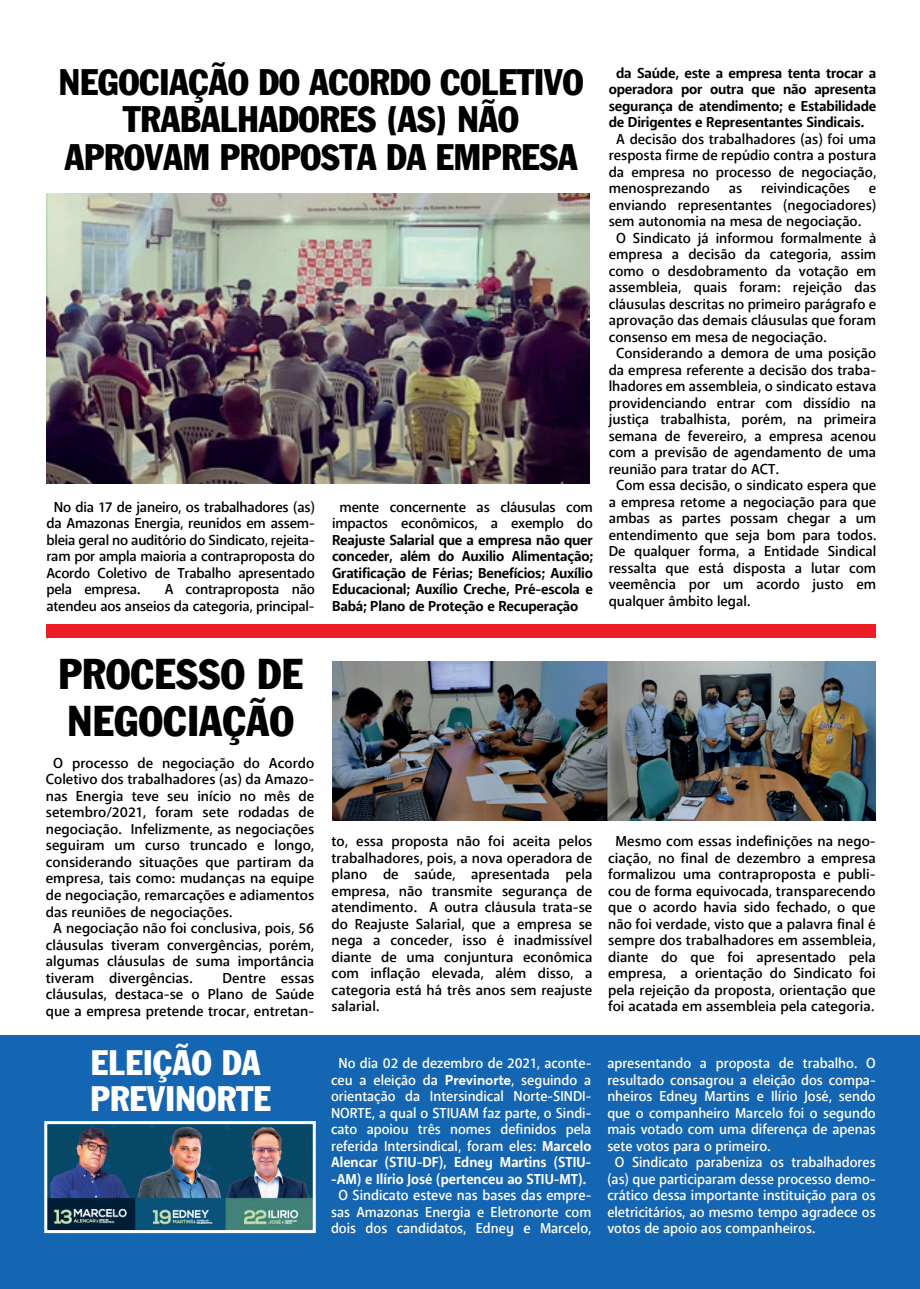
<style>
.page{position:relative;width:920px;height:1289px;background:#fff}
.page>*{position:absolute;margin:0;border:0;box-sizing:border-box;transform-origin:0 0}
.t1{font:42px/46.5px "Franklin Gothic Condensed";letter-spacing:.01em;color:#000001}
.t2{font:36px/37.5px "Franklin Gothic Condensed";color:#000001;text-align:center}
.t3{font:34.5px/36.3px "Franklin Gothic Condensed";letter-spacing:.01em;color:#fff}
.t4{font:500 14.25px/16.5px "Anago";color:#000001;text-align:justify}
.t5{font:500 14.25px/16.5px "Anago";color:#fff;text-align:center}
.t6{font:700 14.25px/16.5px "Anago";letter-spacing:-.015em;color:#000001;text-align:justify}
.s1{font-family:"Averta";font-weight:700}
.s2{font-weight:700}
</style>
<div class="page">
<div style="left:46px;top:625px;width:829px;height:13px;background:#ec1d25"></div>
<div style="left:0;top:1035px;width:920px;height:254px;background:#1465b2"></div>
<img style="left:46px;top:193px;width:543px;height:291px">
<img style="left:332px;top:661px;width:543px;height:159px">
<img style="left:48px;top:1125px;width:264px;height:104px">
<div style="left:44px;top:1121px;width:272px;height:112px;border:3px solid #fff"></div>
<h2 class="t2" style="left:59px;top:62px;width:526px">NEGOCIAÇÃO DO ACORDO COLETIVO<br>TRABALHADORES (AS) NÃO<br>APROVAM PROPOSTA DA EMPRESA</h2>
<p class="t4" style="left:46px;top:499px;width:270px;text-indent:7px">No dia 17 de janeiro, os trabalhadores (as) da Amazonas Energia, reunidos em assem&shy;bleia geral no auditório do Sindicato, rejeita&shy;ram por ampla maioria a contraproposta do Acordo Coletivo de Trabalho apresentado pela empresa.</p>
<p class="t4" style="left:46px;top:581px;width:270px;text-align:right">A contraproposta não<br>atendeu aos anseios da categoria, principal-</p>
<p class="t4" style="left:332px;top:499px;width:262px;text-align:center">mente concernente as cláusulas com impactos econômicos, a exemplo do</p>
<p class="t6" style="left:332px;top:532px;width:262px">Reajuste Salarial que a empresa não quer conceder, além do Auxilio Alimentação; Gratificação de Férias; Benefícios; Auxílio Educacional; Auxílio Creche, Pré-escola e Babá; Plano de Proteção e Recuperação</p>
<p class="t6" style="left:608px;top:65px;width:269px;text-indent:7px">da Saúde, este a empresa tenta trocar a operadora por outra que não apresenta segurança de atendimento; e Estabilidade de Dirigentes e Representantes Sindicais.</p>
<p class="t4" style="left:608px;top:131px;width:269px;text-indent:7px">A decisão dos trabalhadores (as) foi uma resposta firme de repúdio contra a postura da empresa no processo de negociação, menosprezando</p>
<p class="t4" style="left:728px;top:180px;width:15px">as</p>
<p class="t4" style="left:761px;top:180px;width:90px">reivindicações</p>
<p class="t4" style="left:868px;top:180px;width:9px">e</p>
<p class="t4" style="left:608px;top:197px;width:269px">enviando representantes (negociadores)</p>
<p class="t4" style="left:608px;top:213px;width:254px">sem autonomia na mesa de negociação.</p>
<p class="t4" style="left:616px;top:230px;width:261px">O Sindicato já informou formalmente à</p>
<p class="t4" style="left:608px;top:246px;width:269px">empresa a decisão da categoria, assim</p>
<p class="t4" style="left:608px;top:263px;width:269px">como o desdobramento da votação em</p>
<p class="t4" style="left:608px;top:279px;width:269px">assembleia, quais foram: rejeição das</p>
<p class="t4" style="left:608px;top:296px;width:269px">cláusulas descritas no primeiro parágrafo e</p>
<p class="t4" style="left:608px;top:312px;width:269px">aprovação das demais cláusulas que foram</p>
<p class="t4" style="left:608px;top:329px;width:219px">consenso em mesa de negociação.</p>
<p class="t4" style="left:616px;top:345px;width:261px">Considerando a demora de uma posição</p>
<p class="t4" style="left:608px;top:362px;width:269px">da empresa referente a decisão dos traba-</p>
<p class="t4" style="left:608px;top:378px;width:269px">lhadores em assembleia, o sindicato estava</p>
<p class="t4" style="left:608px;top:395px;width:269px">providenciando entrar com dissídio na</p>
<p class="t4" style="left:608px;top:411px;width:269px">justiça trabalhista, porém, na primeira</p>
<p class="t4" style="left:608px;top:428px;width:269px">semana de fevereiro, a empresa acenou</p>
<p class="t4" style="left:608px;top:444px;width:269px">com a previsão de agendamento de uma</p>
<p class="t4" style="left:608px;top:461px;width:172px">reunião para tratar do ACT.</p>
<p class="t4" style="left:616px;top:477px;width:261px">Com essa decisão, o sindicato espera que</p>
<p class="t4" style="left:608px;top:494px;width:269px">a empresa retome a negociação para que</p>
<p class="t4" style="left:608px;top:510px;width:269px">ambas as partes possam chegar a um</p>
<p class="t4" style="left:608px;top:527px;width:269px">entendimento que seja bom para todos.</p>
<p class="t4" style="left:608px;top:543px;width:269px">De qualquer forma, a Entidade Sindical</p>
<p class="t4" style="left:608px;top:560px;width:269px">ressalta que está disposta a lutar com</p>
<p class="t4" style="left:608px;top:576px;width:269px">veemência por um acordo justo em</p>
<p class="t4" style="left:608px;top:593px;width:143px">qualquer âmbito legal.</p>
<h1 class="t1" style="left:58px;top:650px;width:246px">PROCESSO DE<br>NEGOCIAÇÃO</h1>
<p class="t4" style="left:53px;top:755px;width:262px">O processo de negociação do Acordo</p>
<p class="t4" style="left:46px;top:771px;width:270px">Coletivo dos trabalhadores (as) da Amazo-</p>
<p class="t4" style="left:46px;top:788px;width:270px">nas Energia teve seu início no mês de</p>
<p class="t4" style="left:46px;top:804px;width:270px">setembro/2021, foram sete rodadas de</p>
<p class="t4" style="left:46px;top:821px;width:270px">negociação. Infelizmente, as negociações</p>
<p class="t4" style="left:46px;top:837px;width:270px">seguiram um curso truncado e longo,</p>
<p class="t4" style="left:46px;top:854px;width:270px">considerando situações que partiram da</p>
<p class="t4" style="left:46px;top:870px;width:270px">empresa, tais como: mudanças na equipe</p>
<p class="t4" style="left:46px;top:887px;width:270px">de negociação, remarcações e adiamentos</p>
<p class="t4" style="left:46px;top:903px;width:188px">das reuniões de negociações.</p>
<p class="t4" style="left:53px;top:920px;width:262px">A negociação não foi conclusiva, pois, 56</p>
<p class="t4" style="left:46px;top:936px;width:270px">cláusulas tiveram convergências, porém,</p>
<p class="t4" style="left:46px;top:953px;width:270px">algumas cláusulas de suma importância</p>
<p class="t4" style="left:46px;top:969px;width:148px">tiveram divergências.</p>
<p class="t4" style="left:46px;top:969px;width:270px;text-indent:177px">Dentre essas cláusulas, destaca-se o Plano de Saúde que a empresa pretende trocar, entretan-</p>
<h3 class="t3" style="left:90px;top:1043px;width:182px">ELEIÇÃO DA<br>PREVINORTE</h3>
<p class="t4" style="left:331px;top:833px;width:262px">to, essa proposta não foi aceita pelos trabalhadores, pois, a nova operadora de plano de saúde, apresentada pela empresa, não transmite segurança de atendimento. A outra cláusula trata-se do Reajuste Salarial, que a empresa se nega a conceder, isso é inadmissível diante de uma conjuntura econômica com inflação elevada, além disso, a categoria está há três anos sem reajuste salarial.</p>
<p class="t4" style="left:608px;top:833px;width:269px;text-align:center">Mesmo com essas indefinições na nego&shy;ciação, no final de dezembro a empresa formalizou uma contraproposta e publi&shy;cou de forma equivocada, transparecendo que o acordo havia sido fechado, o que não foi verdade, visto que a palavra final é sempre dos trabalhadores em assembleia, diante do que foi apresentado pela empresa, a orientação do Sindicato foi pela rejeição da proposta, orientação que foi acatada em assembleia pela categoria.</p>
<p class="t5" style="left:331px;top:1055px;width:262px">No dia 02 de dezembro de 2021, aconte&shy;ceu a eleição da <span class="s1">Previnorte</span>, seguindo a orientação da Intersindical Norte-SINDI-NORTE, a qual o STIUAM faz parte, o Sindi&shy;cato apoiou três nomes definidos pela referida Intersindical, foram eles: <span class="s2">Marcelo Alencar (STIU-DF), Edney Martins (STIU--AM) e Ilírio José (pertenceu ao STIU-MT).</span></p>
<p class="t5" style="left:331px;top:1187px;width:262px">O Sindicato esteve nas bases das empre&shy;sas Amazonas Energia e Eletronorte com dois dos candidatos, Edney e Marcelo,</p>
<p class="t5" style="left:607px;top:1055px;width:270px">apresentando a proposta de trabalho. O</p>
<p class="t5" style="left:607px;top:1071px;width:270px">resultado consagrou a eleição dos compa-</p>
<p class="t5" style="left:607px;top:1088px;width:270px">nheiros Edney Martins e Ilírio José, sendo</p>
<p class="t5" style="left:607px;top:1104px;width:270px">que o companheiro Marcelo foi o segundo</p>
<p class="t5" style="left:607px;top:1121px;width:270px">mais votado com uma diferença de apenas</p>
<p class="t5" style="left:607px;top:1137px;width:165px">sete votos para o primeiro.</p>
<p class="t5" style="left:615px;top:1154px;width:262px">O Sindicato parabeniza os trabalhadores</p>
<p class="t5" style="left:607px;top:1170px;width:270px">(as) que participaram desse processo demo-</p>
<p class="t5" style="left:607px;top:1187px;width:270px">crático dessa importante instituição para os</p>
<p class="t5" style="left:607px;top:1203px;width:270px">eletricitários, ao mesmo tempo agradece os</p>
<p class="t5" style="left:607px;top:1220px;width:209px">votos de apoio aos companheiros.</p>
</div>
